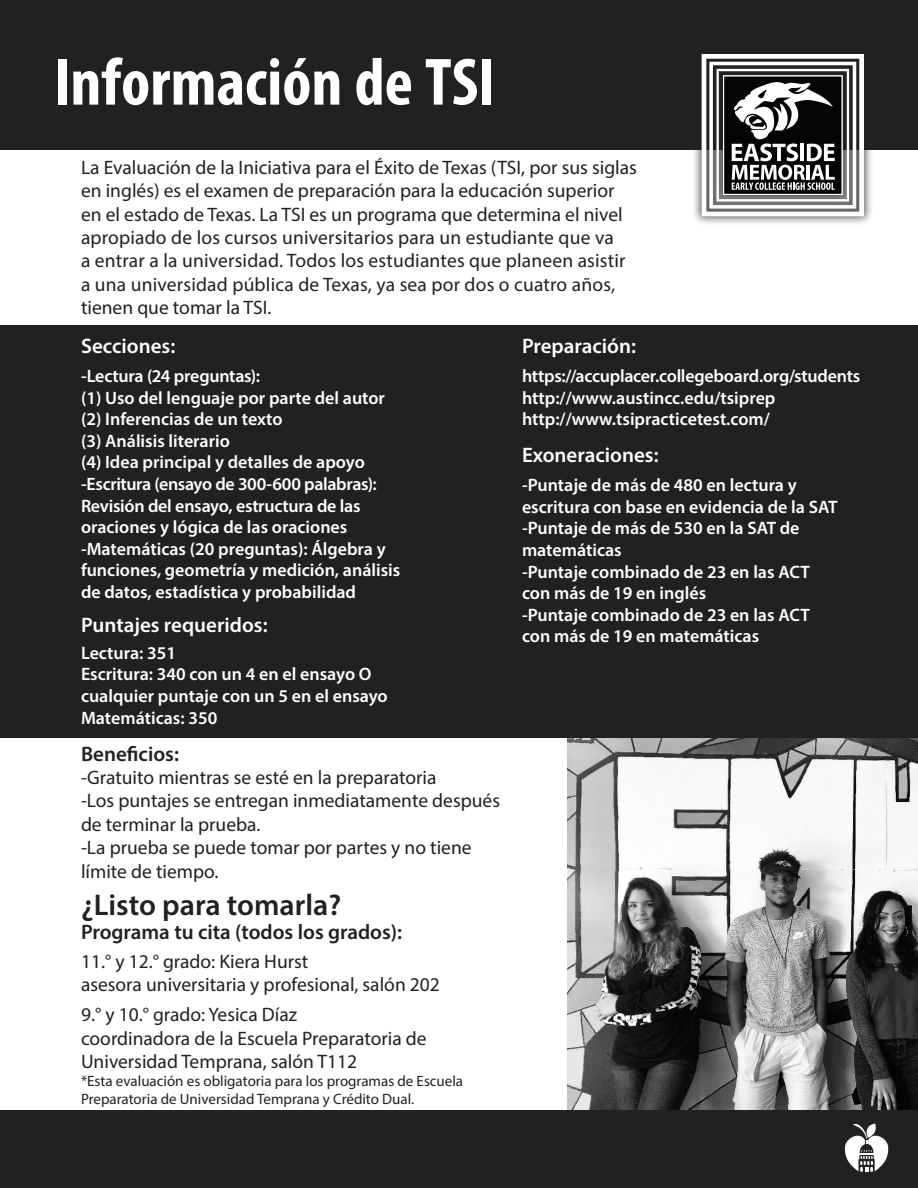
<style>
.page{position:relative;width:918px;height:1188px;background:#fff}
.page>*{position:absolute;margin:0;border:0;box-sizing:border-box;transform-origin:0 0}
.t1{font:700 condensed 67.5px "Myriad Pro";color:#fff}
.t2{font:600 30px "Myriad Pro";color:#232020}
.t3{font:600 21px "Myriad Pro";color:#fff}
.t4{font:600 21px "Myriad Pro";color:#232020}
.t5{font:19.5px/23.4px "Myriad Pro";color:#232020}
.t6{font:600 18px/21.6px "Myriad Pro";color:#fff}
.t7{font:600 18px "Myriad Pro";letter-spacing:-.02em;color:#fff}
.t8{font:15px "Myriad Pro";color:#232020}
</style>
<div class="page">
<svg style="left:567px;top:738px;width:351px;height:373px"></svg>
<div style="left:0;top:0;width:918px;height:150px;background:#232020"></div>
<div style="left:0;top:326px;width:918px;height:412px;background:#232020"></div>
<div style="left:0;top:1111px;width:918px;height:77px;background:#232020"></div>
<div style="left:692px;top:44px;width:182px;height:182px;background:#232020;opacity:.8"></div>
<svg style="left:702px;top:54px;width:162px;height:162px"></svg>
<svg style="left:844px;top:1124px;width:45px;height:48px"></svg>
<p class="t1" style="left:54px;top:40px;width:442px">Información de TSI</p>
<p class="t5" style="left:81px;top:155px;width:557px">La Evaluación de la Iniciativa para el Éxito de Texas (TSI, por sus siglas en inglés) es el examen de preparación para la educación superior</p>
<p class="t5" style="left:81px;top:202px;width:543px">en el estado de Texas. La TSI es un programa que determina el nivel apropiado de los cursos universitarios para un estudiante que va</p>
<p class="t5" style="left:81px;top:249px;width:546px">a entrar a la universidad. Todos los estudiantes que planeen asistir</p>
<p class="t5" style="left:81px;top:272px;width:536px">a una universidad pública de Texas, ya sea por dos o cuatro años,</p>
<p class="t5" style="left:81px;top:296px;width:192px">tienen que tomar la TSI.</p>
<p class="t3" style="left:81px;top:333px;width:96px">Secciones:</p>
<p class="t3" style="left:522px;top:333px;width:116px">Preparación:</p>
<p class="t6" style="left:81px;top:365px;width:180px">-Lectura (24 preguntas):</p>
<p class="t6" style="left:81px;top:386px;width:306px">(1) Uso del lenguaje por parte del autor (2) Inferencias de un texto</p>
<p class="t6" style="left:81px;top:429px;width:150px">(3) Análisis literario</p>
<p class="t6" style="left:81px;top:451px;width:285px">(4) Idea principal y detalles de apoyo</p>
<p class="t7" style="left:81px;top:472px;width:297px">-Escritura (ensayo de 300-600 palabras):</p>
<p class="t6" style="left:81px;top:494px;width:321px">Revisión del ensayo, estructura de las oraciones y lógica de las oraciones -Matemáticas (20 preguntas): Álgebra y funciones, geometría y medición, análisis de datos, estadística y probabilidad</p>
<p class="t3" style="left:81px;top:611px;width:188px">Puntajes requeridos:</p>
<p class="t6" style="left:81px;top:642px;width:97px">Lectura: 351</p>
<p class="t6" style="left:81px;top:663px;width:308px">Escritura: 340 con un 4 en el ensayo O cualquier puntaje con un 5 en el ensayo</p>
<p class="t6" style="left:81px;top:706px;width:138px">Matemáticas: 350</p>
<p class="t4" style="left:81px;top:740px;width:99px">Beneficios:</p>
<p class="t5" style="left:81px;top:765px;width:357px">-Gratuito mientras se esté en la preparatoria</p>
<p class="t5" style="left:81px;top:789px;width:421px">-Los puntajes se entregan inmediatamente después</p>
<p class="t5" style="left:81px;top:812px;width:181px">de terminar la prueba.</p>
<p class="t5" style="left:81px;top:836px;width:392px">-La prueba se puede tomar por partes y no tiene</p>
<p class="t5" style="left:81px;top:859px;width:139px">límite de tiempo.</p>
<p class="t2" style="left:81px;top:886px;width:262px">¿Listo para tomarla?</p>
<p class="t4" style="left:81px;top:919px;width:323px">Programa tu cita (todos los grados):</p>
<p class="t5" style="left:81px;top:949px;width:229px">11.° y 12.° grado: Kiera Hurst</p>
<p class="t5" style="left:81px;top:973px;width:360px">asesora universitaria y profesional, salón 202</p>
<p class="t5" style="left:81px;top:1003px;width:218px">9.° y 10.° grado: Yesica Díaz</p>
<p class="t5" style="left:81px;top:1026px;width:347px">coordinadora de la Escuela Preparatoria de</p>
<p class="t5" style="left:81px;top:1049px;width:278px">Universidad Temprana, salón T112</p>
<p class="t8" style="left:81px;top:1072px;width:384px">*Esta evaluación es obligatoria para los programas de Escuela</p>
<p class="t8" style="left:81px;top:1090px;width:335px">Preparatoria de Universidad Temprana y Crédito Dual.</p>
<p class="t6" style="left:522px;top:365px;width:340px">https://accuplacer.collegeboard.org/students</p>
<p class="t6" style="left:522px;top:386px;width:255px">http://www.austincc.edu/tsiprep</p>
<p class="t6" style="left:522px;top:408px;width:249px">http://www.tsipracticetest.com/</p>
<p class="t3" style="left:522px;top:442px;width:138px">Exoneraciones:</p>
<p class="t6" style="left:522px;top:474px;width:276px">-Puntaje de más de 480 en lectura y</p>
<p class="t6" style="left:522px;top:495px;width:317px">escritura con base en evidencia de la SAT</p>
<p class="t6" style="left:522px;top:517px;width:279px">-Puntaje de más de 530 en la SAT de matemáticas</p>
<p class="t6" style="left:522px;top:560px;width:289px">-Puntaje combinado de 23 en las ACT con más de 19 en inglés</p>
<p class="t6" style="left:522px;top:603px;width:289px">-Puntaje combinado de 23 en las ACT con más de 19 en matemáticas</p>
</div>
